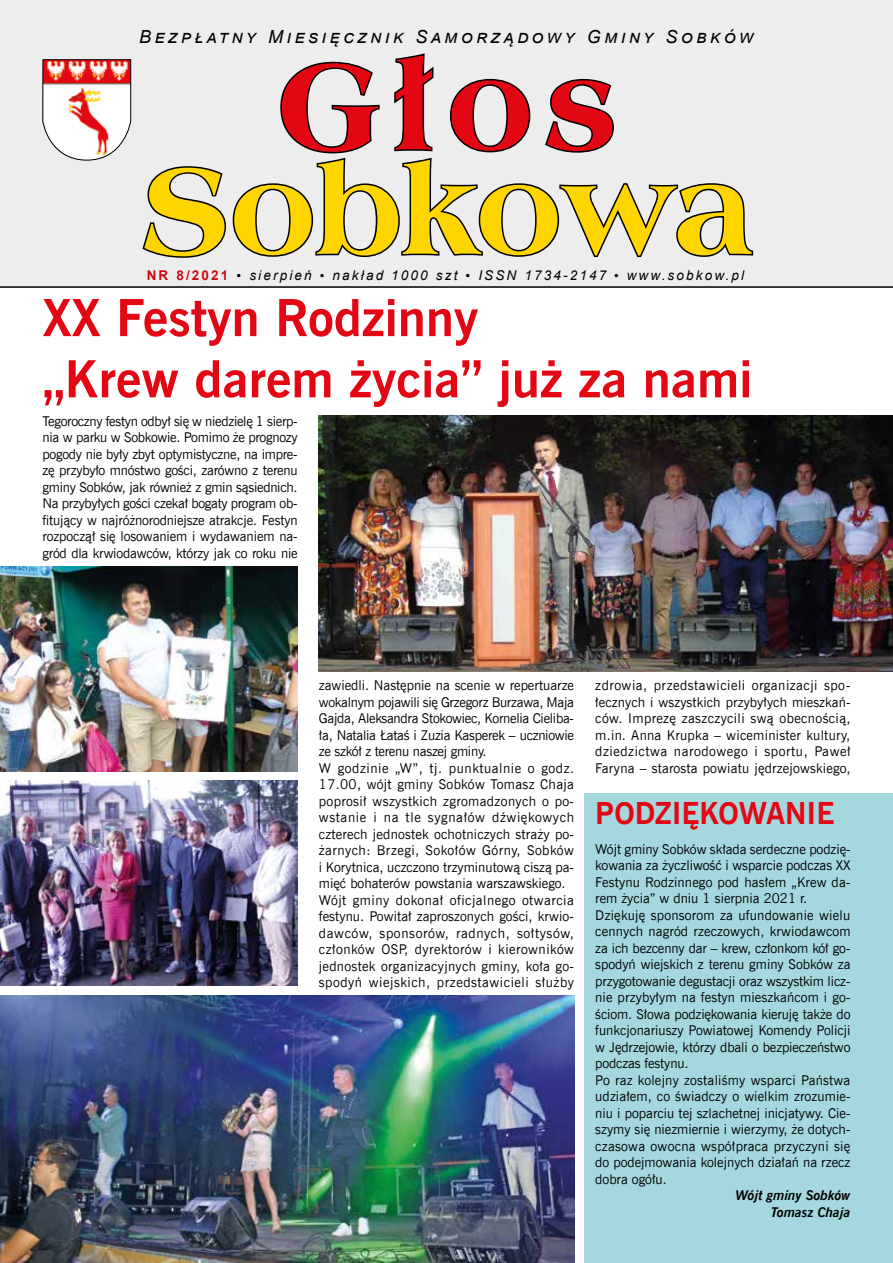
<style>
.page{position:relative;width:893px;height:1263px;background:#fff}
.page>*{position:absolute;margin:0;border:0;box-sizing:border-box;transform-origin:0 0}
.t1{font:129px "Americana X Bd EU";color:#ffd500}
.t2{font:129px "Americana X Bd EU";color:#e30613}
.t3{font:700 51px/61.2px "News Goth EU";color:#e30613}
.t4{font:700 30px "News Goth EU";color:#e30613}
.t5{font:italic 18px "Arial";letter-spacing:.2em;color:#000}
.t6{font:13.5px/16.5px "News Goth EU";color:#000;text-align:justify}
.t7{font:italic 13.5px "Arial";letter-spacing:.16em;color:#000}
.t8{font:italic 700 13.5px/16.5px "News Goth EU";color:#000;text-align:right}
.s1{font-weight:700;font-style:normal;color:#cb0b0f}
.s2{font-family:"Times New Roman";font-style:normal}
</style>
<div class="page">
<div style="left:0;top:0;width:893px;height:286px;background:#ededed"></div>
<svg style="left:142px;top:53px;width:612px;height:205px"></svg>
<svg style="left:42px;top:59px;width:89px;height:102px"></svg>
<hr style="left:0;top:286px;width:893px;height:2px;background:#000">
<div style="left:585px;top:793px;width:308px;height:470px;background:#a4d7de"></div>
<img style="left:319px;top:416px;width:574px;height:256px">
<img style="left:0;top:567px;width:298px;height:204px">
<img style="left:0;top:996px;width:574px;height:267px">
<img style="left:0;top:781px;width:298px;height:204px">
<h3 class="t5" style="left:139px;top:25px;width:614px">Bezpłatny Miesięcznik Samorządowy Gminy Sobków</h3>
<h1 class="t2" style="left:277px;top:29px;width:342px">Głos</h1>
<h1 class="t1" style="left:142px;top:133px;width:612px">Sobkowa</h1>
<p class="t7" style="left:147px;top:266px;width:599px"><span class="s1">NR 8/2021</span> <span class="s2">•</span> sierpień <span class="s2">•</span> nakład 1000 szt <span class="s2">•</span> ISSN 1734-2147 <span class="s2">•</span> www.sobkow.pl</p>
<h2 class="t3" style="left:43px;top:289px;width:711px">XX Festyn Rodzinny<br>„Krew darem życia” już za nami</h2>
<p class="t6" style="left:43px;top:413px;width:257px">Tegoroczny festyn odbył się w niedzielę 1 sierp&shy;nia w parku w Sobkowie. Pomimo że prognozy pogody nie były zbyt optymistyczne, na impre&shy;zę przybyło mnóstwo gości, zarówno z terenu gminy Sobków, jak również z gmin sąsiednich.<br>Na przybyłych gości czekał bogaty program ob&shy;fitujący w najróżnorodniejsze atrakcje. Festyn rozpoczął się losowaniem i wydawaniem na&shy;gród dla krwiodawców, którzy jak co roku nie</p>
<p class="t6" style="left:319px;top:677px;width:257px;text-align:left">zawiedli. Następnie na scenie w repertuarze wokalnym pojawili się Grzegorz Burzawa, Maja Gajda, Aleksandra Stokowiec, Kornelia Cieliba&shy;ła, Natalia Łataś i Zuzia Kasperek – uczniowie ze szkół z terenu naszej gminy.<br>W godzinie „W”, tj. punktualnie o godz.<br>17.00, wójt gminy Sobków Tomasz Chaja poprosił wszystkich zgromadzonych o po&shy;wstanie i na tle sygnałów dźwiękowych czterech jednostek ochotniczych straży po&shy;żarnych: Brzegi, Sokołów Górny, Sobków i Korytnica, uczczono trzyminutową ciszą pa&shy;mięć bohaterów powstania warszawskiego.<br>Wójt gminy dokonał oficjalnego otwarcia festynu. Powitał zaproszonych gości, krwio&shy;dawców, sponsorów, radnych, sołtysów, członków OSP, dyrektorów i kierowników jednostek organizacyjnych gminy, koła go&shy;spodyń wiejskich, przedstawicieli służby</p>
<p class="t6" style="left:595px;top:677px;width:257px">zdrowia, przedstawicieli organizacji spo&shy;łecznych i wszystkich przybyłych mieszkań&shy;ców. Imprezę zaszczycili swą obecnością, m.in. Anna Krupka – wiceminister kultury, dziedzictwa narodowego i sportu, Paweł Faryna – starosta powiatu jędrzejowskiego,</p>
<h3 class="t4" style="left:595px;top:795px;width:241px">PODZIĘKOWANIE</h3>
<p class="t6" style="left:595px;top:841px;width:257px;text-align:left">Wójt gminy Sobków składa serdeczne podzię&shy;kowania za życzliwość i wsparcie podczas XX Festynu Rodzinnego pod hasłem „Krew da&shy;rem życia” w dniu 1 sierpnia 2021 r.<br>Dziękuję sponsorom za ufundowanie wielu cennych nagród rzeczowych, krwiodawcom za ich bezcenny dar – krew, członkom kół go&shy;spodyń wiejskich z terenu gminy Sobków za przygotowanie degustacji oraz wszystkim licz&shy;nie przybyłym na festyn mieszkańcom i go&shy;ściom. Słowa podziękowania kieruję także do funkcjonariuszy Powiatowej Komendy Policji w Jędrzejowie, którzy dbali o bezpieczeństwo podczas festynu.<br>Po raz kolejny zostaliśmy wsparci Państwa udziałem, co świadczy o wielkim zrozumie&shy;niu i poparciu tej szlachetnej inicjatywy. Cie&shy;szymy się niezmiernie i wierzymy, że dotych&shy;czasowa owocna współpraca przyczyni się do podejmowania kolejnych działań na rzecz dobra ogółu.</p>
<p class="t8" style="left:736px;top:1187px;width:116px">Wójt gminy Sobków<br>Tomasz Chaja</p>
</div>
